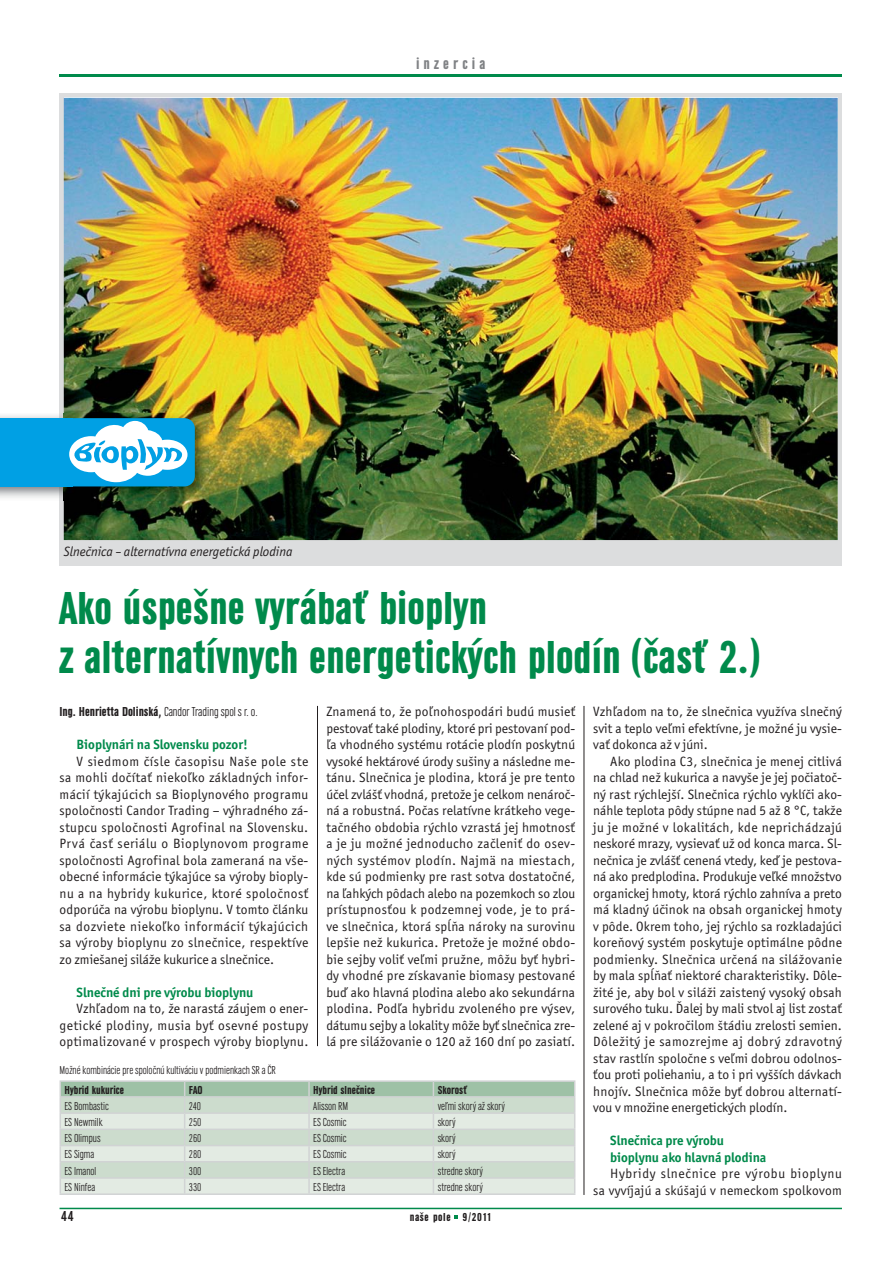
<style>
.page{position:relative;width:893px;height:1263px;background:#fff}
.page>*{position:absolute;margin:0;border:0;box-sizing:border-box;transform-origin:0 0}
.t1{font:700 condensed 48px/49.5px "URW Grotesk TEE";color:#008a4b}
.t2{font:700 condensed 16.5px "URW Grotesk TEE";letter-spacing:.25em;color:#808285}
.t3{font:700 condensed 15px "URW Grotesk TEE";color:#231f20}
.t4{font:13.5px/16.5px "Officina San Itc TEE";letter-spacing:.015em;color:#231f20;text-align:justify}
.t5{font:13.5px "Officina San Itc TEE";letter-spacing:.04em;color:#231f20}
.t6{font:700 13.5px "Officina San Itc TEE";color:#008a4b}
.t7{font:13.5px "Officina San Itc TEE";letter-spacing:.035em;color:#231f20}
.t8{font:700 condensed 13.5px "URW Grotesk TEE";color:#231f20}
.t9{font:italic 13.5px "Officina San Itc TEE";color:#231f20}
.t10{font:13.5px "Officina San Itc TEE";letter-spacing:.05em;color:#231f20}
.t11{font:12px/19.2px "URW Grotesk TEE Ligh Cond";color:#231f20}
.t12{font:700 condensed 12px "URW Grotesk TEE";color:#231f20}
.t13{font:700 condensed 12px "URW Grotesk TEE";letter-spacing:.05em;color:#231f20}
.s1{font-family:"URW Grotesk TEE Ligh Cond";font-weight:400;font-stretch:normal}
.s2{font-family:"URW Grotesk TEE";font-weight:700;font-stretch:condensed}
</style>
<div class="page">
<hr style="left:60px;top:74px;width:782px;height:3px;background:#008a4b">
<hr style="left:60px;top:1208px;width:782px;height:1px;background:#008a4b">
<svg style="left:455px;top:1215px;width:3px;height:4px"></svg>
<hr style="left:317px;top:706px;width:1px;height:340px;background:#231f20">
<hr style="left:584px;top:706px;width:1px;height:489px;background:#231f20">
<hr style="left:60px;top:1080px;width:125px;height:2px;background:#d1d3d4">
<hr style="left:185px;top:1080px;width:124px;height:2px;background:#d1d3d4">
<hr style="left:309px;top:1080px;width:124px;height:2px;background:#d1d3d4">
<hr style="left:433px;top:1080px;width:142px;height:2px;background:#d1d3d4">
<svg style="left:60px;top:1081px;width:515px;height:112px;background:#cfddd1"></svg>
<hr style="left:60px;top:1193px;width:515px;height:2px;background:#d1d3d4">
<div style="left:60px;top:94px;width:782px;height:472px;background:#dcddde"></div>
<img style="left:64px;top:98px;width:774px;height:442px">
<img style="left:0;top:413px;width:208px;height:87px">
<div style="left:0;top:418px;width:72px;height:68px;background:#00a0e4"></div>
<div style="left:60px;top:418px;width:135px;height:68px;background:#00a0e4;border-radius:10px"></div>
<svg style="left:69px;top:421px;width:118px;height:61px"></svg>
<p class="t2" style="left:416px;top:57px;width:71px">inzercia</p>
<p class="t9" style="left:64px;top:545px;width:230px">Slnečnica – alternatívna energetická plodina</p>
<p class="t1" style="left:60px;top:584px;width:702px">Ako úspešne vyrábať bioplyn<br>z alternatívnych energetických plodín (časť 2.)</p>
<p class="t8" style="left:60px;top:706px;width:200px">Ing. Henrietta Dolinská, <span class="s1">Candor Trading spol s r. o.</span></p>
<p class="t6" style="left:77px;top:738px;width:173px">Bioplynári na Slovensku pozor!</p>
<p class="t5" style="left:77px;top:754px;width:233px">V siedmom čísle časopisu Naše pole ste</p>
<p class="t4" style="left:60px;top:770px;width:250px">sa mohli dočítať niekoľko základných infor-</p>
<p class="t4" style="left:60px;top:786px;width:250px">mácií týkajúcich sa Bioplynového programu</p>
<p class="t4" style="left:60px;top:803px;width:250px">spoločnosti Candor Trading – výhradného zá-</p>
<p class="t4" style="left:60px;top:819px;width:250px">stupcu spoločnosti Agrofinal na Slovensku.</p>
<p class="t5" style="left:60px;top:837px;width:250px">Prvá časť seriálu o Bioplynovom programe</p>
<p class="t4" style="left:60px;top:852px;width:250px">spoločnosti Agrofinal bola zameraná na vše-</p>
<p class="t4" style="left:60px;top:869px;width:250px">obecné informácie týkajúce sa výroby bioply-</p>
<p class="t7" style="left:60px;top:886px;width:250px">nu a na hybridy kukurice, ktoré spoločnosť</p>
<p class="t4" style="left:60px;top:902px;width:250px">odporúča na výrobu bioplynu. V tomto článku</p>
<p class="t5" style="left:60px;top:919px;width:250px">sa doz viete niekoľko informácií týkajúcich</p>
<p class="t4" style="left:60px;top:935px;width:250px">sa výroby bioplynu zo slnečnice, respektíve</p>
<p class="t4" style="left:60px;top:951px;width:216px">zo zmiešanej siláže kukurice a slnečnice.</p>
<p class="t6" style="left:77px;top:986px;width:178px">Slnečné dni pre výrobu bioplynu</p>
<p class="t4" style="left:77px;top:1001px;width:233px">Vzhľadom na to, že narastá záujem o ener-</p>
<p class="t7" style="left:60px;top:1018px;width:250px">getické plodiny, musia byť osevné postupy</p>
<p class="t4" style="left:60px;top:1034px;width:250px">optimalizované v prospech výroby bioplynu.</p>
<p class="t4" style="left:326px;top:704px;width:250px">Znamená to, že poľnohospodári budú musieť pestovať také plodiny, ktoré pri pestovaní pod&shy;ľa vhodného systému rotácie plodín poskytnú vysoké hektárové úrody sušiny a následne me&shy;tánu. Slnečnica je plodina, ktorá je pre tento účel zvlášť vhodná, pretože je celkom nenároč&shy;ná a robustná. Počas relatívne krátkeho vege&shy;tačného obdobia rýchlo vzrastá jej hmotnosť a je ju možné jednoducho začleniť do osev&shy;ných systémov plodín. Najmä na miestach, kde sú podmienky pre rast sotva dostatočné, na ľahkých pôdach alebo na pozemkoch so zlou prístupnosťou k podzemnej vode, je to prá&shy;ve slnečnica, ktorá spĺňa nároky na surovinu lepšie než kukurica. Pretože je možné obdo&shy;bie sejby voliť veľmi pružne, môžu byť hybri&shy;dy vhodné pre získavanie biomasy pestované buď ako hlavná plodina alebo ako sekundárna plodina. Podľa hybridu zvoleného pre výsev, dátumu sejby a lokality môže byť slnečnica zre&shy;lá pre silážovanie o 120 až 160 dní po zasiatí.</p>
<p class="t4" style="left:593px;top:704px;width:250px">Vzhľadom na to, že slnečnica využíva slnečný</p>
<p class="t4" style="left:593px;top:720px;width:250px">svit a teplo veľmi efektívne, je možné ju vysie-</p>
<p class="t4" style="left:593px;top:737px;width:116px">vať dokonca až v júni.</p>
<p class="t4" style="left:610px;top:753px;width:233px">Ako plodina C3, slnečnica je menej citlivá</p>
<p class="t4" style="left:593px;top:770px;width:250px">na chlad než kukurica a navyše je jej počiatoč-</p>
<p class="t4" style="left:593px;top:786px;width:250px">ný rast rýchlejší. Slnečnica rýchlo vyklíči ako-</p>
<p class="t4" style="left:593px;top:803px;width:250px">náhle teplota pôdy stúpne nad 5 až 8 °C, takže</p>
<p class="t4" style="left:593px;top:819px;width:250px">ju je možné v lokalitách, kde neprichádzajú</p>
<p class="t4" style="left:593px;top:836px;width:250px">neskoré mrazy, vysievať už od konca marca. Sl-</p>
<p class="t4" style="left:593px;top:852px;width:250px">nečnica je zvlášť cenená vtedy, keď je pestova-</p>
<p class="t4" style="left:593px;top:869px;width:250px">ná ako predplodina. Produkuje veľké množstvo</p>
<p class="t4" style="left:593px;top:885px;width:250px">organickej hmoty, ktorá rýchlo zahníva a preto</p>
<p class="t4" style="left:593px;top:902px;width:250px">má kladný účinok na obsah organickej hmoty</p>
<p class="t4" style="left:593px;top:918px;width:250px">v pôde. Okrem toho, jej rýchlo sa rozkladajúci</p>
<p class="t4" style="left:593px;top:935px;width:250px">koreňový systém poskytuje optimálne pôdne</p>
<p class="t4" style="left:593px;top:951px;width:250px">podmienky. Slnečnica určená na silážovanie</p>
<p class="t4" style="left:593px;top:968px;width:250px">by mala spĺňať niektoré charakteristiky. Dôle-</p>
<p class="t4" style="left:593px;top:984px;width:250px">žité je, aby bol v siláži zaistený vysoký obsah</p>
<p class="t4" style="left:593px;top:1001px;width:250px">surového tuku. Ďalej by mali stvol aj list zostať</p>
<p class="t4" style="left:593px;top:1017px;width:250px">zelené aj v pokročilom štádiu zrelosti semien.</p>
<p class="t5" style="left:593px;top:1035px;width:250px">Dôležitý je samozrejme aj dobrý zdravotný</p>
<p class="t4" style="left:593px;top:1050px;width:250px">stav rastlín spoločne s veľmi dobrou odolnos-</p>
<p class="t4" style="left:593px;top:1067px;width:250px">ťou proti poliehaniu, a to i pri vyšších dávkach</p>
<p class="t4" style="left:593px;top:1083px;width:250px">hnojív. Slnečnica môže byť dobrou alternatí-</p>
<p class="t4" style="left:593px;top:1100px;width:196px">vou v množine energetických plodín.</p>
<p class="t6" style="left:610px;top:1134px;width:115px">Slnečnica pre výrobu</p>
<p class="t6" style="left:610px;top:1151px;width:158px">bioplynu ako hlavná plodina</p>
<p class="t10" style="left:610px;top:1167px;width:233px">Hybridy slnečnice pre výrobu bioplynu</p>
<p class="t4" style="left:593px;top:1182px;width:250px">sa vyvíjajú a skúšajú v nemeckom spolkovom</p>
<p class="t11" style="left:65px;top:1062px;width:213px;text-indent:-5px">Možné kombinácie pre spoločnú kultiváciu v podmienkach SR a ČR<br><span class="s2">Hybrid kukurice</span></p>
<p class="t12" style="left:189px;top:1085px;width:15px">FAO</p>
<p class="t12" style="left:313px;top:1085px;width:63px">Hybrid slnečnice</p>
<p class="t12" style="left:438px;top:1085px;width:31px">Skorosť</p>
<p class="t11" style="left:65px;top:1097px;width:46px">ES Bombastic</p>
<p class="t11" style="left:189px;top:1097px;width:14px">240</p>
<p class="t11" style="left:313px;top:1097px;width:36px">Alisson RM</p>
<p class="t11" style="left:438px;top:1097px;width:69px">veľmi skorý až skorý</p>
<p class="t11" style="left:65px;top:1113px;width:40px">ES Newmilk</p>
<p class="t11" style="left:189px;top:1113px;width:14px">250</p>
<p class="t11" style="left:313px;top:1113px;width:35px">ES Cosmic</p>
<p class="t11" style="left:438px;top:1113px;width:20px">skorý</p>
<p class="t11" style="left:65px;top:1129px;width:38px">ES Olimpus</p>
<p class="t11" style="left:189px;top:1129px;width:14px">260</p>
<p class="t11" style="left:313px;top:1129px;width:35px">ES Cosmic</p>
<p class="t11" style="left:438px;top:1129px;width:20px">skorý</p>
<p class="t11" style="left:65px;top:1146px;width:31px">ES Sigma</p>
<p class="t11" style="left:189px;top:1146px;width:14px">280</p>
<p class="t11" style="left:313px;top:1146px;width:35px">ES Cosmic</p>
<p class="t11" style="left:438px;top:1146px;width:20px">skorý</p>
<p class="t11" style="left:65px;top:1162px;width:33px">ES Imanol</p>
<p class="t11" style="left:189px;top:1162px;width:14px">300</p>
<p class="t11" style="left:313px;top:1162px;width:33px">ES Electra</p>
<p class="t11" style="left:438px;top:1162px;width:47px">stredne skorý</p>
<p class="t11" style="left:65px;top:1178px;width:32px">ES Ninfea</p>
<p class="t11" style="left:189px;top:1178px;width:14px">330</p>
<p class="t11" style="left:313px;top:1178px;width:33px">ES Electra</p>
<p class="t11" style="left:438px;top:1178px;width:47px">stredne skorý</p>
<p class="t3" style="left:61px;top:1210px;width:14px">44</p>
<p class="t13" style="left:410px;top:1212px;width:84px">naše pole 9/2011</p>
</div>
